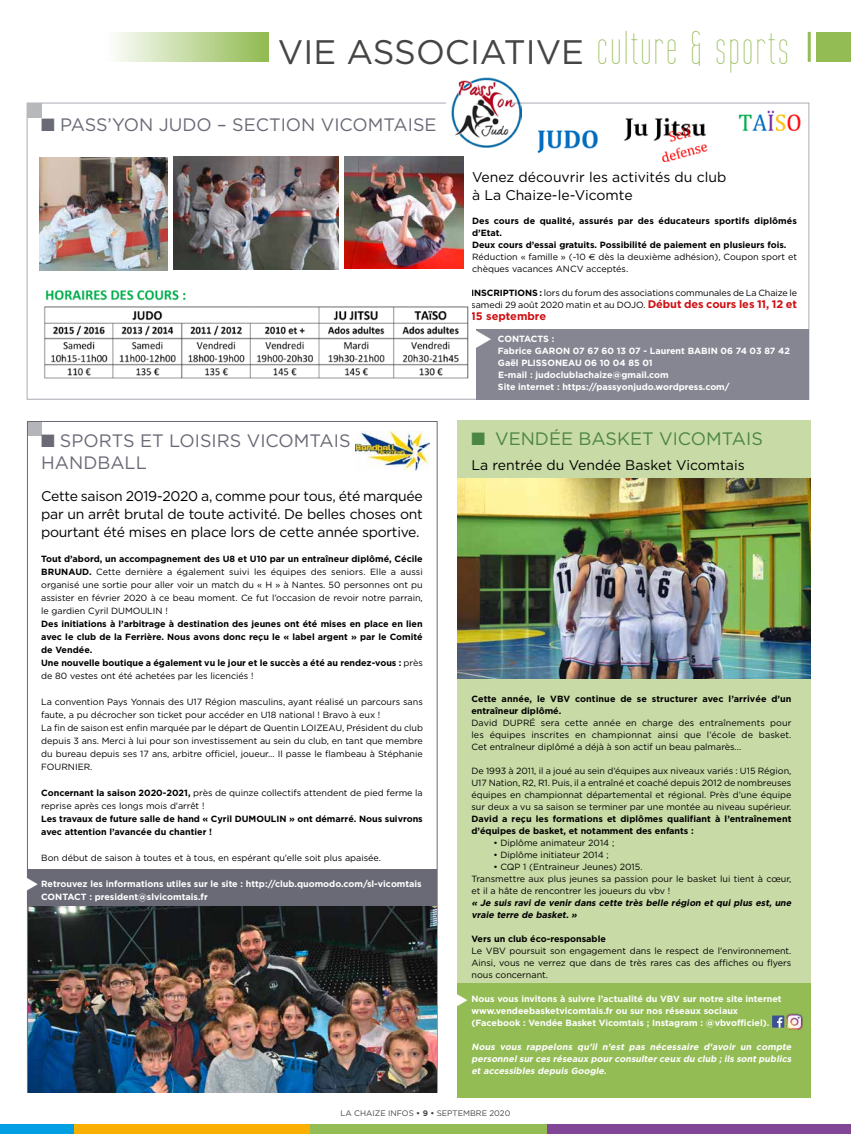
<style>
.page{position:relative;width:851px;height:1134px;background:#fff}
.page>*{position:absolute;margin:0;border:0;box-sizing:border-box;transform-origin:0 0}
.t1{font:34px "Gotham";color:#464543}
.t2{font:18px/21.6px "Gotham";color:#6a6a77}
.t3{font:18px "Gotham";color:#4c8643}
.t4{font:14px/18px "Gotham";letter-spacing:-.015em;color:#000;text-align:justify}
.t5{font:700 11px "Gotham";color:#cd1013}
.t6{font:9px/13px "Gotham";color:#000;text-align:justify}
.t7{font:700 9px/12px "Gotham";color:#000}
.t8{font:700 9px/12px "Gotham";color:#fff}
.t9{font:italic 700 9px/12px "Gotham";color:#fff;text-align:justify}
.t10{font:italic 700 9px/12px "Gotham";color:#000}
.t11{font:8px "Gotham";color:#464543}
.s1{font-family:"Tall Films";font-size:48px;color:#93bc54}
.s2{font-weight:400}
.s3{font-family:"Euro Sans";font-weight:400}
.s4{font-weight:700}
.s5{font-weight:700;font-size:11px;color:#cd1013}
</style>
<div class="page">
<div style="left:0;top:1124px;width:151px;height:10px;background:#009ee3"></div>
<div style="left:74px;top:1124px;width:313px;height:10px;background:#f9b000"></div>
<div style="left:310px;top:1124px;width:314px;height:10px;background:#93bc54"></div>
<div style="left:547px;top:1124px;width:303px;height:10px;background:#814796"></div>
<hr style="left:807px;top:32px;width:3px;height:30px;background:#93bc54">
<div style="left:103px;top:32px;width:166px;height:29px;background:linear-gradient(to right,#fff,#90ba50)"></div>
<div style="left:816px;top:32px;width:34px;height:30px;background:#93bc54"></div>
<div style="left:457px;top:420px;width:353px;height:610px;background:#c8daa5"></div>
<div style="left:476px;top:329px;width:333px;height:71px;background:#868693"></div>
<div style="left:27px;top:870px;width:410px;height:37px;background:#6a6a77"></div>
<div style="left:457px;top:984px;width:354px;height:114px;background:#93bc54"></div>
<div style="left:27px;top:421px;width:14px;height:15px;background:#b4b4bb"></div>
<img style="left:356px;top:432px;width:73px;height:38px">
<div style="left:27px;top:104px;width:14px;height:14px;background:#b7b8b9"></div>
<img style="left:451px;top:77px;width:70px;height:70px">
<img style="left:28px;top:906px;width:409px;height:187px">
<img style="left:457px;top:479px;width:353px;height:199px">
<div style="left:772px;top:1015px;width:12px;height:13px;background:#3c5193"></div>
<svg style="left:776px;top:1017px;width:6px;height:11px"></svg>
<img style="left:786px;top:1013px;width:16px;height:17px">
<img style="left:44px;top:290px;width:425px;height:89px">
<img style="left:537px;top:110px;width:264px;height:52px">
<img style="left:344px;top:157px;width:119px;height:112px">
<img style="left:173px;top:157px;width:166px;height:112px">
<img style="left:40px;top:157px;width:127px;height:114px">
<h1 class="t1" style="left:278px;top:30px;width:512px">VIE ASSOCIATIVE <span class="s1">culture &amp; sports</span></h1>
<h2 class="t2" style="left:41px;top:114px;width:397px">■ PASS’YON JUDO – SECTION VICOMTAISE</h2>
<h3 class="t4" style="left:472px;top:167px;width:256px">Venez découvrir les activités du club à La Chaize-le-Vicomte</h3>
<p class="t7" style="left:472px;top:214px;width:326px">Des cours de qualité, assurés par des éducateurs sportifs diplômés d’Etat.<br>Deux cours d’essai gratuits. Possibilité de paiement en plusieurs fois.<br><span class="s2">Réduction « famille » (-10</span> <span class="s3">e</span> <span class="s2">dès la deuxième adhésion), Coupon sport et chèques vacances ANCV acceptés.</span></p>
<p class="t6" style="left:471px;top:286px;width:327px;line-height:12px"><span class="s4">INSCRIPTIONS :</span> lors du forum des associations communales de La Chaize le samedi 29 août 2020 matin et au DOJO. <span class="s5">Début des cours les 11, 12 et</span></p>
<p class="t5" style="left:471px;top:309px;width:76px">15 septembre</p>
<p class="t8" style="left:498px;top:332px;width:293px">CONTACTS :<br>Fabrice GARON 07 67 60 13 07 - Laurent BABIN 06 74 03 87 42<br>Gaël PLISSONEAU 06 10 04 85 01<br>E-mail : judoclublachaize@gmail.com<br>Site internet : https://passyonjudo.wordpress.com/</p>
<h2 class="t3" style="left:471px;top:427px;width:293px">■ VENDÉE BASKET VICOMTAIS</h2>
<h3 class="t4" style="left:471px;top:455px;width:275px">La rentrée du Vendée Basket Vicomtais</h3>
<h2 class="t2" style="left:41px;top:430px;width:311px">■ SPORTS ET LOISIRS VICOMTAIS<br>HANDBALL</h2>
<h3 class="t4" style="left:41px;top:487px;width:383px">Cette saison 2019-2020 a, comme pour tous, été marquée par un arrêt brutal de toute activité. De belles choses ont pourtant été mises en place lors de cette année sportive.</h3>
<p class="t6" style="left:41px;top:552px;width:383px"><span class="s4">Tout d’abord, un accompagnement des U8 et U10 par un entraîneur diplômé, Cécile BRUNAUD.</span> Cette dernière a également suivi les équipes des seniors. Elle a aussi organisé une sortie pour aller voir un match du « H » à Nantes. 50 personnes ont pu assister en février 2020 à ce beau moment. Ce fut l’occasion de revoir notre parrain, le gardien Cyril DUMOULIN !</p>
<p class="t7" style="left:41px;top:617px;width:383px;line-height:13px">Des initiations à l’arbitrage à destination des jeunes ont été mises en place en lien avec le club de la Ferrière. Nous avons donc reçu le « label argent » par le Comité de Vendée.<br>Une nouvelle boutique a également vu le jour et le succès a été au rendez-vous : <span class="s2">près de 80 vestes ont été achetées par les licenciés !</span></p>
<p class="t6" style="left:41px;top:695px;width:383px;text-align:left">La convention Pays Yonnais des U17 Région masculins, ayant réalisé un parcours sans faute, a pu décrocher son ticket pour accéder en U18 national ! Bravo à eux !<br>La fin de saison est enfin marquée par le départ de Quentin LOIZEAU, Président du club depuis 3 ans. Merci à lui pour son investissement au sein du club, en tant que membre du bureau depuis ses 17 ans, arbitre officiel, joueur… Il passe le flambeau à Stéphanie FOURNIER.</p>
<p class="t6" style="left:41px;top:786px;width:383px"><span class="s4">Concernant la saison 2020-2021,</span> près de quinze collectifs attendent de pied ferme la reprise après ces longs mois d’arrêt !</p>
<p class="t7" style="left:41px;top:812px;width:383px;line-height:13px">Les travaux de future salle de hand « Cyril DUMOULIN » ont démarré. Nous suivrons avec attention l’avancée du chantier !</p>
<p class="t6" style="left:41px;top:851px;width:341px">Bon début de saison à toutes et à tous, en espérant qu’elle soit plus apaisée.</p>
<p class="t8" style="left:41px;top:877px;width:382px;line-height:13px">Retrouvez les informations utiles sur le site : http://club.quomodo.com/sl-vicomtais<br>CONTACT : president@slvicomtais.fr</p>
<p class="t7" style="left:471px;top:692px;width:321px">Cette année, le VBV continue de se structurer avec l’arrivée d’un entraîneur diplômé.</p>
<p class="t6" style="left:471px;top:716px;width:321px;line-height:12px">David DUPRÉ sera cette année en charge des entraînements pour les équipes inscrites en championnat ainsi que l’école de basket.<br>Cet entraîneur diplômé a déjà à son actif un beau palmarès...</p>
<p class="t6" style="left:471px;top:764px;width:321px;line-height:12px">De 1993 à 2011, il a joué au sein d’équipes aux niveaux variés : U15 Région, U17 Nation, R2, R1. Puis, il a entraîné et coaché depuis 2012 de nombreuses équipes en championnat départemental et régional. Près d’une équipe sur deux a vu sa saison se terminer par une montée au niveau supérieur.</p>
<p class="t7" style="left:471px;top:812px;width:321px">David a reçu les formations et diplômes qualifiant à l’entraînement d’équipes de basket, et notamment des enfants :</p>
<p class="t6" style="left:493px;top:836px;width:122px">• Diplôme animateur 2014 ;</p>
<p class="t6" style="left:493px;top:848px;width:117px">• Diplôme initiateur 2014 ;</p>
<p class="t6" style="left:471px;top:860px;width:321px;line-height:12px;text-align:left;text-indent:22px">• CQP 1 (Entraineur Jeunes) 2015.<br>Transmettre aux plus jeunes sa passion pour le basket lui tient à cœur, et il a hâte de rencontrer les joueurs du vbv !</p>
<p class="t10" style="left:471px;top:896px;width:323px">« Je suis ravi de venir dans cette très belle région et qui plus est, une vraie terre de basket. »</p>
<p class="t7" style="left:471px;top:932px;width:136px">Vers un club éco-responsable</p>
<p class="t6" style="left:471px;top:944px;width:321px;line-height:12px">Le VBV poursuit son engagement dans le respect de l’environnement.<br>Ainsi, vous ne verrez que dans de très rares cas des affiches ou flyers nous concernant.</p>
<p class="t8" style="left:471px;top:992px;width:312px">Nous vous invitons à suivre l’actualité du VBV sur notre site internet www.vendeebasketvicomtais.fr ou sur nos réseaux sociaux (Facebook : Vendée Basket Vicomtais ; Instagram : @vbvofficiel).</p>
<p class="t9" style="left:471px;top:1040px;width:323px">Nous vous rappelons qu’il n’est pas nécessaire d’avoir un compte personnel sur ces réseaux pour consulter ceux du club ; ils sont publics et accessibles depuis Google.</p>
<p class="t11" style="left:340px;top:1108px;width:171px">LA CHAIZE INFOS <span class="s4">• 9 •</span> SEPTEMBRE 2020</p>
</div>
